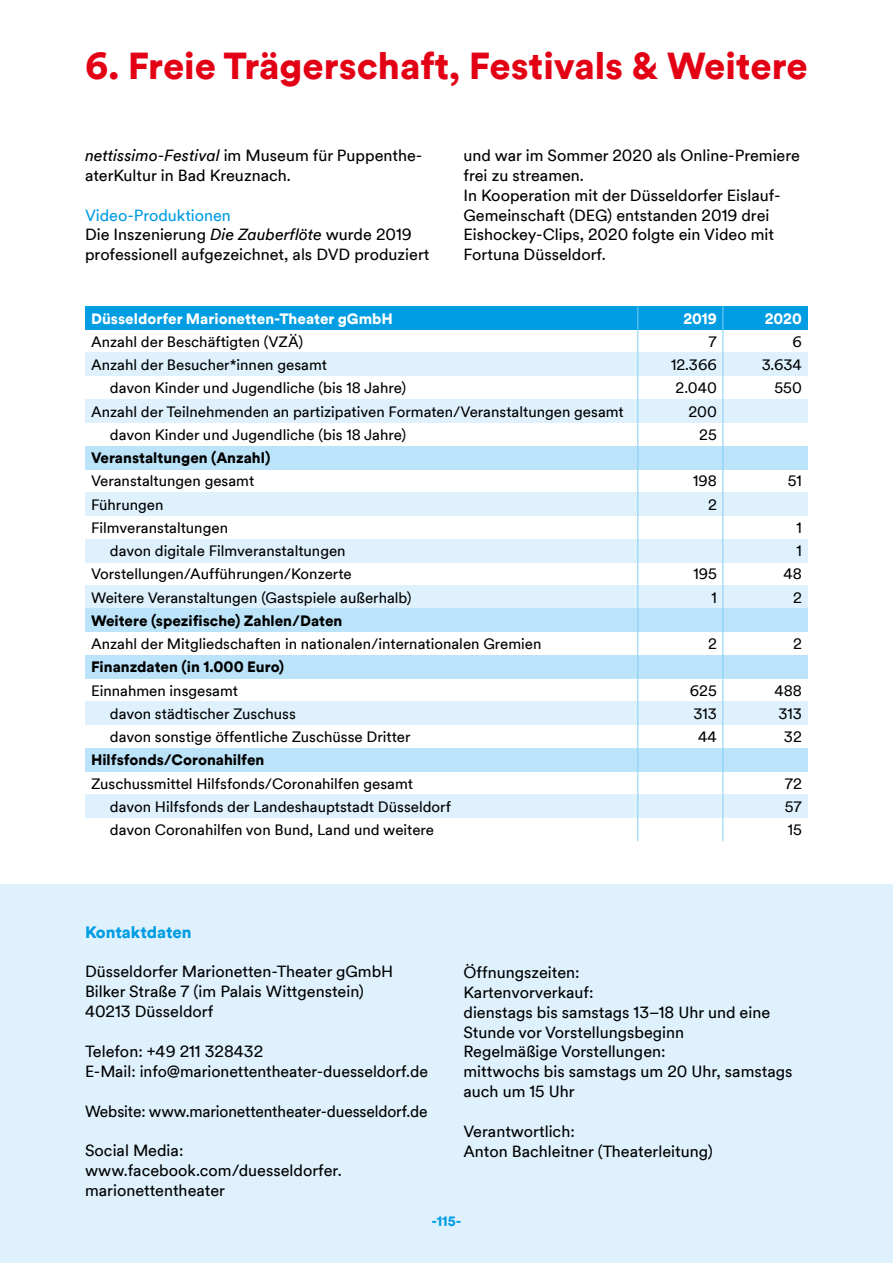
<style>
.page{position:relative;width:893px;height:1263px;background:#fff}
.page>*{position:absolute;margin:0;border:0;box-sizing:border-box;transform-origin:0 0}
.t1{font:900 37.5px "Duesseldorf Circular TT";color:#e30014}
.t2{font:900 16.5px "Duesseldorf Circular TT";color:#009de2}
.t3{font:16.2px/20px "Duesseldorf Circular TT";color:#000}
.t4{font:16.2px "Duesseldorf Circular TT";color:#000;scale:.96 1}
.t5{font:15px/23.2px "Duesseldorf Circular TT";color:#000}
.t6{font:900 15px/23.2px "Duesseldorf Circular TT";color:#fff;text-align:right}
.t7{font:900 13.5px "Duesseldorf Circular TT";color:#009de2}
.s1{font-style:italic}
.s2{color:#009de2}
.s3{font-weight:400;color:#000}
.s4{font-weight:900}
</style>
<div class="page">
<div style="left:0;top:884px;width:893px;height:379px;background:#def1fd"></div>
<div style="left:85px;top:306px;width:553px;height:24px;background:#009de2"></div>
<div style="left:638px;top:306px;width:85px;height:24px;background:#009de2"></div>
<div style="left:723px;top:306px;width:85px;height:24px;background:#009de2"></div>
<div style="left:85px;top:353px;width:553px;height:23px;background:#def1fd"></div>
<div style="left:638px;top:353px;width:85px;height:23px;background:#def1fd"></div>
<div style="left:723px;top:353px;width:85px;height:23px;background:#def1fd"></div>
<div style="left:85px;top:399px;width:553px;height:24px;background:#def1fd"></div>
<div style="left:638px;top:399px;width:85px;height:24px;background:#def1fd"></div>
<div style="left:723px;top:399px;width:85px;height:24px;background:#def1fd"></div>
<div style="left:85px;top:492px;width:553px;height:24px;background:#def1fd"></div>
<div style="left:638px;top:492px;width:85px;height:24px;background:#def1fd"></div>
<div style="left:723px;top:492px;width:85px;height:24px;background:#def1fd"></div>
<div style="left:85px;top:539px;width:553px;height:23px;background:#def1fd"></div>
<div style="left:638px;top:539px;width:85px;height:23px;background:#def1fd"></div>
<div style="left:723px;top:539px;width:85px;height:23px;background:#def1fd"></div>
<div style="left:85px;top:585px;width:553px;height:24px;background:#def1fd"></div>
<div style="left:638px;top:585px;width:85px;height:24px;background:#def1fd"></div>
<div style="left:723px;top:585px;width:85px;height:24px;background:#def1fd"></div>
<div style="left:85px;top:702px;width:553px;height:23px;background:#def1fd"></div>
<div style="left:638px;top:702px;width:85px;height:23px;background:#def1fd"></div>
<div style="left:723px;top:702px;width:85px;height:23px;background:#def1fd"></div>
<div style="left:85px;top:795px;width:553px;height:23px;background:#def1fd"></div>
<div style="left:638px;top:795px;width:85px;height:23px;background:#def1fd"></div>
<div style="left:723px;top:795px;width:85px;height:23px;background:#def1fd"></div>
<div style="left:85px;top:446px;width:553px;height:23px;background:#bbe3f9"></div>
<div style="left:638px;top:446px;width:85px;height:23px;background:#bbe3f9"></div>
<div style="left:723px;top:446px;width:85px;height:23px;background:#bbe3f9"></div>
<div style="left:85px;top:609px;width:553px;height:23px;background:#bbe3f9"></div>
<div style="left:638px;top:609px;width:85px;height:23px;background:#bbe3f9"></div>
<div style="left:723px;top:609px;width:85px;height:23px;background:#bbe3f9"></div>
<div style="left:85px;top:655px;width:553px;height:23px;background:#bbe3f9"></div>
<div style="left:638px;top:655px;width:85px;height:23px;background:#bbe3f9"></div>
<div style="left:723px;top:655px;width:85px;height:23px;background:#bbe3f9"></div>
<div style="left:85px;top:748px;width:553px;height:23px;background:#bbe3f9"></div>
<div style="left:638px;top:748px;width:85px;height:23px;background:#bbe3f9"></div>
<div style="left:723px;top:748px;width:85px;height:23px;background:#bbe3f9"></div>
<svg style="left:637px;top:306px;width:1px;height:535px"></svg>
<svg style="left:722px;top:306px;width:1px;height:535px"></svg>
<h1 class="t1" style="left:85px;top:40px;width:724px">6. Freie Trägerschaft, Festivals &amp; Weitere</h1>
<p class="t3" style="left:85px;top:145px;width:339px"><span class="s1">nettissimo-Festival</span> im Museum für Puppenthe&shy;aterKultur in Bad Kreuznach .</p>
<p class="t3" style="left:85px;top:204px;width:346px"><span class="s2">Video-Produktionen<br></span>Die Inszenierung <span class="s1">Die Zauberflöte</span> wurde 2019 professionell aufgezeichnet, als DVD produziert</p>
<p class="t3" style="left:463px;top:145px;width:338px">und war im Sommer 2020 als Online-Premiere frei zu streamen .<br>In Kooperation mit der Düsseldorfer Eislauf-Gemeinschaft (DEG) entstanden 2019 drei Eishockey-Clips, 2020 folgte ein Video mit Fortuna Düsseldorf .</p>
<p class="t6" style="left:91px;top:306px;width:303px;text-align:left">Düsseldorfer Marionetten-Theater gGmbH<br><span class="s3">Anzahl der Beschäftigten (VZÄ)</span></p>
<p class="t6" style="left:683px;top:306px;width:35px">2019<br><span class="s3">7</span></p>
<p class="t6" style="left:765px;top:306px;width:39px">2020<br><span class="s3">6</span></p>
<p class="t5" style="left:91px;top:353px;width:237px">Anzahl der Besucher*innen gesamt</p>
<p class="t5" style="left:671px;top:353px;width:47px">12 .366</p>
<p class="t5" style="left:762px;top:353px;width:42px">3 .634</p>
<p class="t5" style="left:110px;top:376px;width:298px">davon Kinder und Jugendliche (bis 18 Jahre)</p>
<p class="t5" style="left:676px;top:376px;width:43px">2 .040</p>
<p class="t5" style="left:774px;top:376px;width:29px">550</p>
<p class="t5" style="left:91px;top:399px;width:534px">Anzahl der Teilnehmenden an partizipativen Formaten/Veranstaltungen gesamt</p>
<p class="t5" style="left:688px;top:399px;width:30px">200</p>
<p class="t5" style="left:91px;top:422px;width:317px;text-indent:19px">davon Kinder und Jugendliche (bis 18 Jahre)<br><span class="s4">Veranstaltungen (Anzahl)<br></span>Veranstaltungen gesamt</p>
<p class="t5" style="left:699px;top:422px;width:19px">25</p>
<p class="t5" style="left:693px;top:469px;width:25px">198</p>
<p class="t5" style="left:788px;top:469px;width:16px">51</p>
<p class="t5" style="left:91px;top:492px;width:74px">Führungen</p>
<p class="t5" style="left:708px;top:492px;width:10px">2</p>
<p class="t5" style="left:91px;top:515px;width:138px">Filmveranstaltungen</p>
<p class="t5" style="left:797px;top:515px;width:7px">1</p>
<p class="t5" style="left:110px;top:539px;width:237px">davon digitale Filmveranstaltungen</p>
<p class="t5" style="left:797px;top:539px;width:7px">1</p>
<p class="t5" style="left:91px;top:562px;width:262px">Vorstellungen/Aufführungen/Konzerte</p>
<p class="t5" style="left:693px;top:562px;width:25px">195</p>
<p class="t5" style="left:783px;top:562px;width:20px">48</p>
<p class="t5" style="left:91px;top:585px;width:452px">Weitere Veranstaltungen (Gastspiele außerhalb)<br><span class="s4">Weitere (spezifische) Zahlen/Daten<br></span>Anzahl der Mitgliedschaften in nationalen/internationalen Gremien <span class="s4">Finanzdaten (in 1.000 Euro)<br></span>Einnahmen insgesamt</p>
<p class="t5" style="left:712px;top:585px;width:7px">1</p>
<p class="t5" style="left:793px;top:585px;width:10px">2</p>
<p class="t5" style="left:793px;top:632px;width:10px">2</p>
<p class="t5" style="left:774px;top:678px;width:29px">488</p>
<p class="t5" style="left:708px;top:632px;width:10px">2</p>
<p class="t5" style="left:690px;top:678px;width:29px">625</p>
<p class="t5" style="left:110px;top:701px;width:187px">davon städtischer Zuschuss</p>
<p class="t5" style="left:693px;top:701px;width:25px">313</p>
<p class="t5" style="left:778px;top:701px;width:25px">313</p>
<p class="t5" style="left:91px;top:725px;width:323px;text-indent:19px">davon sonstige öffentliche Zuschüsse Dritter<br><span class="s4">Hilfsfonds/Coronahilfen<br></span>Zuschussmittel Hilfsfonds/Coronahilfen gesamt</p>
<p class="t5" style="left:698px;top:725px;width:20px">44</p>
<p class="t5" style="left:784px;top:725px;width:19px">32</p>
<p class="t5" style="left:785px;top:771px;width:19px">72</p>
<p class="t5" style="left:110px;top:794px;width:343px">davon Hilfsfonds der Landeshauptstadt Düsseldorf</p>
<p class="t5" style="left:785px;top:794px;width:19px">57</p>
<p class="t5" style="left:110px;top:818px;width:326px">davon Coronahilfen von Bund, Land und weitere</p>
<p class="t5" style="left:788px;top:818px;width:16px">15</p>
<h3 class="t2" style="left:85px;top:920px;width:108px">Kontaktdaten</h3>
<p class="t3" style="left:85px;top:961px;width:310px">Düsseldorfer Marionetten-Theater gGmbH<br>Bilker Straße 7 (im Palais Wittgenstein)<br>40213 Düsseldorf</p>
<p class="t3" style="left:85px;top:1040px;width:344px">Telefon: +49 211 328432<br>E-Mail: info@marionettentheater-duesseldorf .de</p>
<p class="t4" style="left:85px;top:1100px;width:358px">Website: www .marionettentheater-duesseldorf .de</p>
<p class="t3" style="left:85px;top:1140px;width:258px">Social Media:<br>www .facebook .com/duesseldorfer . marionettentheater</p>
<p class="t3" style="left:463px;top:961px;width:331px">Öffnungszeiten:<br>Kartenvorverkauf:<br>dienstags bis samstags 13–18 Uhr und eine<br>Stunde vor Vorstellungsbeginn<br>Regelmäßige Vorstellungen:<br>mittwochs bis samstags um 20 Uhr, samstags auch um 15 Uhr</p>
<p class="t3" style="left:463px;top:1120px;width:251px">Verantwortlich:<br>Anton Bachleitner (Theaterleitung)</p>
<p class="t7" style="left:432px;top:1212px;width:31px">-115-</p>
</div>
